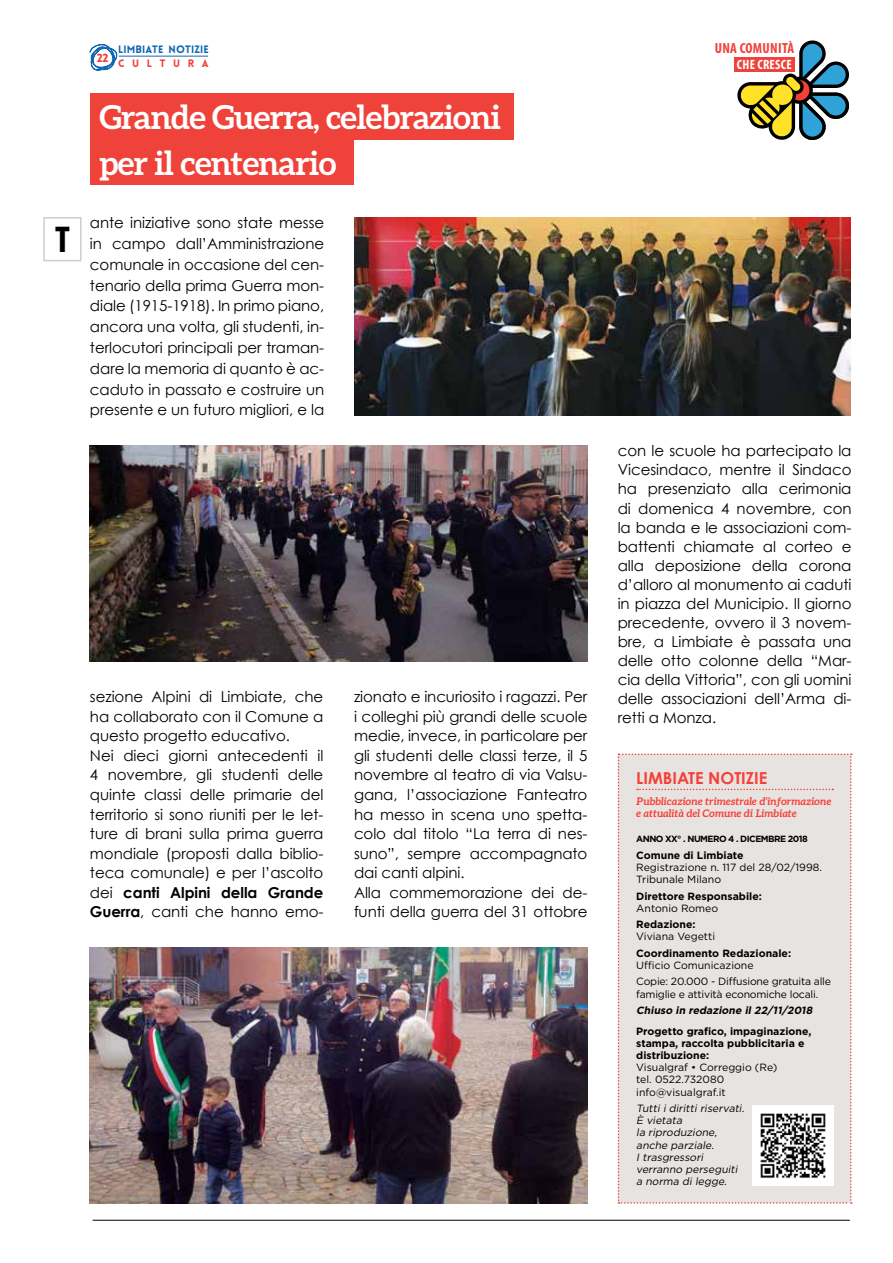
<style>
.page{position:relative;width:893px;height:1263px;background:#fff}
.page>*{position:absolute;margin:0;border:0;box-sizing:border-box;transform-origin:0 0}
.t1{font:700 condensed 37.5px "Myriad Pro";color:#000}
.t2{font:700 33px/45.6px "Aleo";letter-spacing:-.02em;color:#fff}
.t3{font:700 16.5px "Century Gothic";color:#f83f37}
.t4{font:15px/19.5px "Century Gothic";letter-spacing:-.005em;color:#000;text-align:justify}
.t5{font:700 condensed 14.7px "Myriad Pro";letter-spacing:.02em;color:#ef423a}
.t6{font:700 condensed 13.5px "Myriad Pro";letter-spacing:.02em;color:#fff}
.t7{font:900 11.55px "Lovelo";color:#ef423a}
.t8{font:700 10.5px/12.1px "Gotham";color:#000}
.t9{font:10.5px/12.1px "Gotham";color:#000}
.t10{font:italic 10.5px/12.1px "Gotham";color:#000}
.t11{font:10.5px/16.5px "Gotham";letter-spacing:-.02em;color:#000}
.t12{font:italic 700 10.5px/12.1px "Aleo";color:#f83f37}
.t13{font:italic 700 10.5px "Gotham";color:#000}
.t14{font:900 10.5px "Lovelo";letter-spacing:.015em;color:#1268b3}
.t15{font:900 10.5px "Lovelo";letter-spacing:.73em;color:#ef423a}
.t16{font:700 9px "Gotham";letter-spacing:-.06em;color:#000}
.s1{font-weight:700}
</style>
<div class="page">
<hr style="left:93px;top:1220px;width:757px;height:1px;background:#000">
<div style="left:618px;top:753px;width:234px;height:451px;background:#e7e3e1"></div>
<img style="left:752px;top:1105px;width:81px;height:80px">
<div style="left:90px;top:93px;width:423px;height:47px;background:#ef423a"></div>
<div style="left:90px;top:138px;width:264px;height:47px;background:#ef423a"></div>
<svg style="left:90px;top:44px;width:28px;height:26px"></svg>
<hr style="left:119px;top:56px;width:89px;height:1px;background:#1268b3">
<svg style="left:736px;top:40px;width:113px;height:100px"></svg>
<div style="left:734px;top:57px;width:60px;height:14px;background:#ef423a"></div>
<div style="left:43px;top:217px;width:39px;height:44px;border:2px solid #d4cdca"></div>
<img style="left:354px;top:217px;width:496px;height:198px">
<img style="left:90px;top:947px;width:497px;height:257px">
<img style="left:90px;top:445px;width:497px;height:216px">
<p class="t7" style="left:97px;top:51px;width:13px">22</p>
<p class="t5" style="left:715px;top:39px;width:81px">UNA COMUNITÀ</p>
<p class="t14" style="left:118px;top:43px;width:92px">LIMBIATE NOTIZIE</p>
<p class="t15" style="left:118px;top:56px;width:92px">CULTURA</p>
<p class="t6" style="left:737px;top:56px;width:56px">CHE CRESCE</p>
<h2 class="t2" style="left:99px;top:94px;width:403px">Grande Guerra, celebrazioni per il centenario</h2>
<h1 class="t1" style="left:55px;top:216px;width:16px">T</h1>
<p class="t4" style="left:90px;top:212px;width:236px;line-height:20.9px">ante iniziative sono state messe in campo dall’Amministrazione comunale in occasione del cen&shy;tenario della prima Guerra mon&shy;diale (1915-1918). In primo piano, ancora una volta, gli studenti, in&shy;terlocutori principali per traman&shy;dare la memoria di quanto è ac&shy;caduto in passato e costruire un presente e un futuro migliori, e la</p>
<p class="t4" style="left:90px;top:687px;width:235px;text-align:left">sezione Alpini di Limbiate, che ha collaborato con il Comune a questo progetto educativo.<br>Nei dieci giorni antecedenti il<br>4 novembre, gli studenti delle quinte classi delle primarie del territorio si sono riuniti per le let&shy;ture di brani sulla prima guerra mondiale (proposti dalla biblio&shy;teca comunale) e per l’ascolto dei <span class="s1">canti Alpini della Grande<br>Guerra</span>, canti che hanno emo-</p>
<p class="t4" style="left:354px;top:687px;width:235px;text-align:left">zionato e incuriosito i ragazzi. Per i colleghi più grandi delle scuole medie, invece, in particolare per gli studenti delle classi terze, il 5 novembre al teatro di via Valsu&shy;gana, l’associazione Fanteatro ha messo in scena uno spetta&shy;colo dal titolo “La terra di nes&shy;suno”, sempre accompagnato dai canti alpini.<br>Alla commemorazione dei de&shy;funti della guerra del 31 ottobre</p>
<p class="t4" style="left:618px;top:441px;width:235px;line-height:19px">con le scuole ha partecipato la Vicesindaco, mentre il Sindaco ha presenziato alla cerimonia di domenica 4 novembre, con la banda e le associazioni com&shy;battenti chiamate al corteo e alla deposizione della corona d’alloro al monumento ai caduti in piazza del Municipio. Il giorno precedente, ovvero il 3 novem&shy;bre, a Limbiate è passata una delle otto colonne della “Mar&shy;cia della Vittoria”, con gli uomini delle associazioni dell’Arma di&shy;retti a Monza.</p>
<p class="t3" style="left:636px;top:768px;width:133px">LIMBIATE NOTIZIE</p>
<p class="t12" style="left:636px;top:795px;width:197px">Pubblicazione trimestrale d’informazione e attualità del Comune di Limbiate</p>
<p class="t16" style="left:636px;top:833px;width:173px">ANNO XX° . NUMERO 4 . DICEMBRE 2018</p>
<p class="t8" style="left:636px;top:849px;width:109px">Comune di Limbiate</p>
<p class="t9" style="left:636px;top:861px;width:187px">Registrazione n. 117 del 28/02/1998.<br>Tribunale Milano</p>
<p class="t8" style="left:636px;top:890px;width:127px">Direttore Responsabile:</p>
<p class="t9" style="left:636px;top:902px;width:84px">Antonio Romeo</p>
<p class="t8" style="left:636px;top:918px;width:61px">Redazione:</p>
<p class="t9" style="left:636px;top:930px;width:80px">Viviana Vegetti</p>
<p class="t8" style="left:636px;top:947px;width:156px">Coordinamento Redazionale:</p>
<p class="t11" style="left:636px;top:957px;width:196px">Ufficio Comunicazione<br>Copie: 20.000 - Diffusione gratuita alle</p>
<p class="t11" style="left:636px;top:985px;width:184px">famiglie e attività economiche locali.</p>
<p class="t13" style="left:636px;top:1003px;width:180px">Chiuso in redazione il 22/11/2018</p>
<p class="t8" style="left:636px;top:1025px;width:177px">Progetto grafico, impaginazione, stampa, raccolta pubblicitaria e distribuzione:</p>
<p class="t9" style="left:636px;top:1061px;width:143px">Visualgraf • Correggio (Re) tel. 0522.732080 info@visualgraf.it</p>
<p class="t10" style="left:636px;top:1102px;width:112px">Tutti i diritti riservati.<br>È vietata<br>la riproduzione, anche parziale.<br>I trasgressori verranno perseguiti a norma di legge.</p>
</div>
